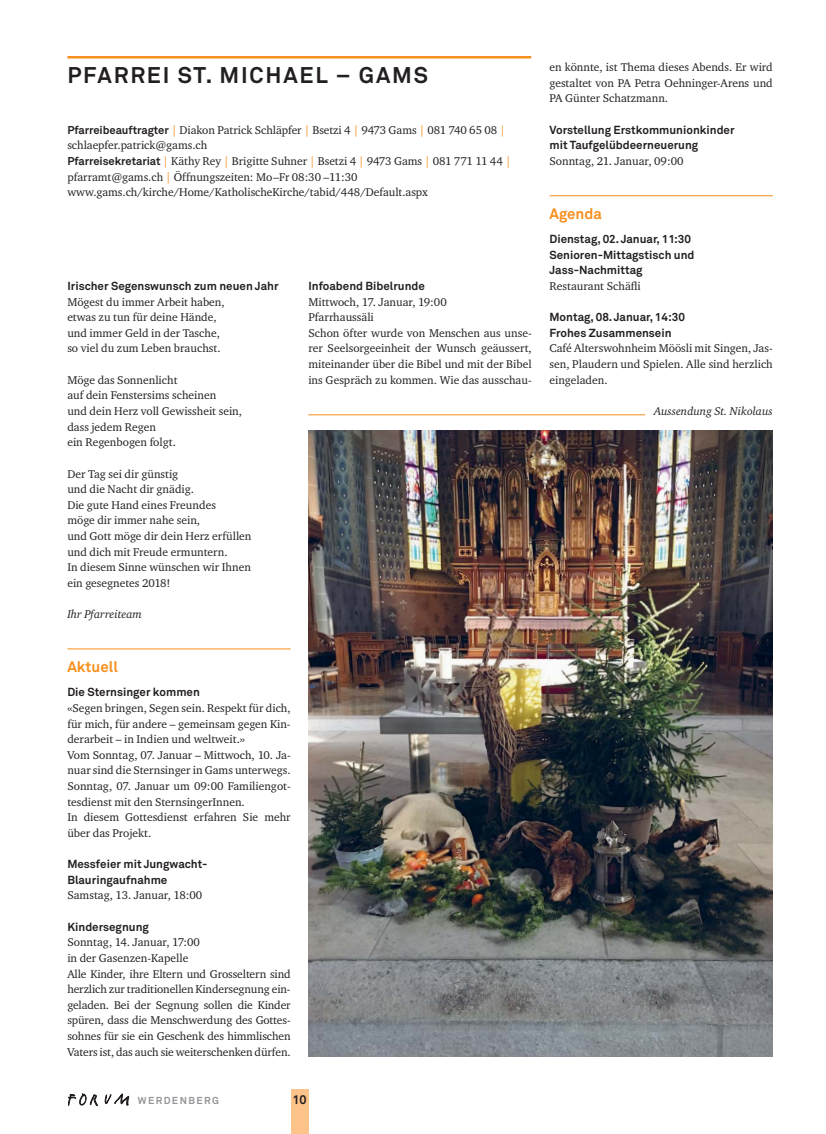
<style>
.page{position:relative;width:826px;height:1134px;background:#fff}
.page>*{position:absolute;margin:0;border:0;box-sizing:border-box;transform-origin:0 0}
.t1{font:700 22.5px "Akkurat";letter-spacing:.08em;color:#231f20}
.t2{font:700 15px "Akkurat";color:#f78f1e}
.t3{font:700 12.5px "Akkurat";color:#231f20}
.t4{font:11.5px/15.6px "Charter ITC";color:#231f20}
.t5{font:700 11.5px/15.6px "Akkurat";color:#231f20}
.t6{font:italic 11.5px "Charter ITC";color:#231f20}
.t7{font:700 10px "Akkurat";letter-spacing:.14em;color:#939598}
.s1{font-family:"Akkurat";font-weight:700;font-size:11.25px}
.s2{color:#f78f1e}
</style>
<div class="page">
<svg style="left:105px;top:1094px;width:24px;height:11px"></svg>
<svg style="left:68px;top:1094px;width:29px;height:12px"></svg>
<div style="left:291px;top:1090px;width:17px;height:44px;background:#fdc388"></div>
<hr style="left:67px;top:56px;width:464px;height:2px;background:#f78f1e">
<hr style="left:67px;top:649px;width:224px;height:1px;background:#f78f1e">
<hr style="left:549px;top:195px;width:223px;height:1px;background:#f78f1e">
<img style="left:308px;top:431px;width:464px;height:626px">
<hr style="left:308px;top:415px;width:337px;height:1px;background:#f78f1e">
<h1 class="t1" style="left:67px;top:67px;width:362px">PFARREI ST. MICHAEL – GAMS</h1>
<p class="t4" style="left:67px;top:122px;width:445px"><span class="s1">Pfarreibeauftragter</span> <span class="s2">|</span> Diakon Patrick Schläpfer <span class="s2">|</span> Bsetzi 4 <span class="s2">|</span> 9473 Gams <span class="s2">|</span> 081 740 65 08 <span class="s2">| </span>schlaepfer.patrick@gams.ch<br><span class="s1">Pfarreisekretariat</span> <span class="s2">|</span> Käthy Rey <span class="s2">|</span> Brigitte Suhner <span class="s2">|</span> Bsetzi 4 <span class="s2">|</span> 9473 Gams <span class="s2">|</span> 081 771 11 44 <span class="s2">| </span>pfarramt@gams.ch <span class="s2">|</span> Öffnungszeiten: Mo–Fr 08:30 –11:30 www.gams.ch/kirche/Home/KatholischeKirche/tabid/448/Default.aspx</p>
<p class="t5" style="left:67px;top:279px;width:213px">Irischer Segenswunsch zum neuen Jahr</p>
<p class="t4" style="left:67px;top:294px;width:159px">Mögest du immer Arbeit haben, etwas zu tun für deine Hände, und immer Geld in der Tasche, so viel du zum Leben brauchst.</p>
<p class="t4" style="left:67px;top:372px;width:176px">Möge das Sonnenlicht<br>auf dein Fenstersims scheinen<br>und dein Herz voll Gewissheit sein, dass jedem Regen<br>ein Regenbogen folgt.</p>
<p class="t4" style="left:67px;top:466px;width:186px">Der Tag sei dir günstig<br>und die Nacht dir gnädig.<br>Die gute Hand eines Freundes<br>möge dir immer nahe sein,<br>und Gott möge dir dein Herz erfüllen und dich mit Freude ermuntern.<br>In diesem Sinne wünschen wir Ihnen ein gesegnetes 2018!</p>
<p class="t6" style="left:67px;top:609px;width:76px">Ihr Pfarreiteam</p>
<h2 class="t2" style="left:67px;top:661px;width:52px">Aktuell</h2>
<p class="t5" style="left:67px;top:686px;width:134px">Die Sternsinger kommen</p>
<p class="t4" style="left:67px;top:700px;width:225px">«Segen bringen, Segen sein. Respekt für dich, für mich, für andere – gemeinsam gegen Kin&shy;derarbeit – in Indien und weltweit.»<br>Vom Sonntag, 07. Januar – Mittwoch, 10. Ja&shy;nuar sind die Sternsinger in Gams unterwegs.<br>Sonntag, 07. Januar um 09:00 Familiengot&shy;tesdienst mit den SternsingerInnen.<br>In diesem Gottesdienst erfahren Sie mehr über das Projekt.</p>
<p class="t5" style="left:67px;top:857px;width:142px">Messfeier mit Jungwacht-<br>Blauringaufnahme</p>
<p class="t4" style="left:67px;top:888px;width:136px">Samstag, 13. Januar, 18:00</p>
<p class="t5" style="left:67px;top:920px;width:83px">Kindersegnung</p>
<p class="t4" style="left:67px;top:935px;width:225px">Sonntag, 14. Januar, 17:00<br>in der Gasenzen-Kapelle<br>Alle Kinder, ihre Eltern und Grosseltern sind herzlich zur traditionellen Kindersegnung ein&shy;geladen. Bei der Segnung sollen die Kinder spüren, dass die Menschwerdung des Gottes&shy;sohnes für sie ein Geschenk des himmlischen Vaters ist, das auch sie weiterschenken dürfen.</p>
<p class="t5" style="left:308px;top:279px;width:118px">Infoabend Bibelrunde</p>
<p class="t4" style="left:308px;top:294px;width:225px">Mittwoch, 17. Januar, 19:00<br>Pfarrhaussäli<br>Schon öfter wurde von Menschen aus unse&shy;rer Seelsorgeeinheit der Wunsch geäussert, miteinander über die Bibel und mit der Bibel ins Gespräch zu kommen. Wie das ausschau-</p>
<p class="t7" style="left:138px;top:1097px;width:82px">WERDENBERG</p>
<p class="t3" style="left:292px;top:1095px;width:16px">10</p>
<p class="t4" style="left:549px;top:60px;width:225px;text-align:justify">en könnte, ist Thema dieses Abends. Er wird gestaltet von PA Petra Oehninger-Arens und PA Günter Schatzmann.</p>
<p class="t5" style="left:549px;top:123px;width:187px">Vorstellung Erstkommunionkinder mit Taufgelübdeerneuerung</p>
<p class="t4" style="left:549px;top:154px;width:136px">Sonntag, 21. Januar, 09:00</p>
<h2 class="t2" style="left:549px;top:208px;width:54px">Agenda</h2>
<p class="t5" style="left:549px;top:233px;width:146px">Dienstag, 02. Januar, 11:30<br>Senioren-Mittagstisch und<br>Jass-Nachmittag</p>
<p class="t4" style="left:549px;top:279px;width:93px">Restaurant Schäfli</p>
<p class="t5" style="left:549px;top:311px;width:137px">Montag, 08. Januar, 14:30<br>Frohes Zusammensein</p>
<p class="t4" style="left:549px;top:341px;width:225px;text-align:justify">Café Alterswohnheim Möösli mit Singen, Jas&shy;sen, Plaudern und Spielen. Alle sind herzlich eingeladen.</p>
<p class="t6" style="left:654px;top:406px;width:120px">Aussendung St. Nikolaus</p>
</div>
